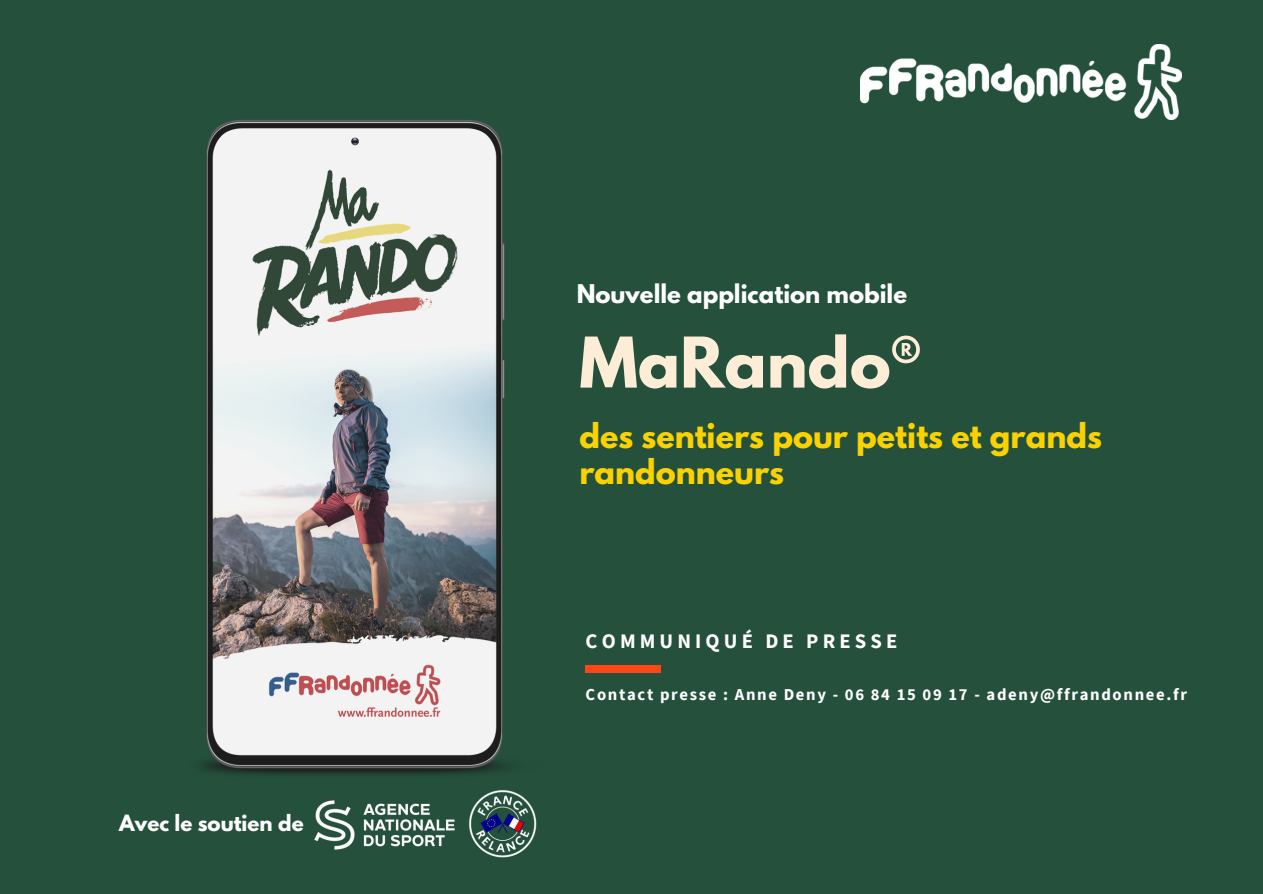
<style>
.page{position:relative;width:1263px;height:894px;background:#fff}
.page>*{position:absolute;margin:0;border:0;box-sizing:border-box;transform-origin:0 0}
.t1{font:700 61.8px "League Spartan";color:#fdedd6}
.t2{font:700 30.3px/35.5px "League Spartan";color:#fad201}
.t3{font:700 22.8px "League Spartan";color:#fff}
.t4{font:700 20.55px "Source Sans Pro";letter-spacing:.2em;color:#fff}
.t5{font:700 19.8px "League Spartan";color:#fff}
.t6{font:700 16.65px "Source Sans Pro";letter-spacing:.1em;color:#fff}
</style>
<div class="page">
<div style="left:0;top:0;width:1263px;height:893px;background:#24503c"></div>
<img style="left:202px;top:120px;width:303px;height:655px">
<img style="left:861px;top:44px;width:320px;height:75px">
<div style="left:586px;top:664px;width:75px;height:8px;background:#ff4716"></div>
<img style="left:314px;top:800px;width:122px;height:50px">
<img style="left:436px;top:757px;width:101px;height:101px">
<p class="t5" style="left:119px;top:812px;width:186px">Avec le soutien de</p>
<h3 class="t3" style="left:577px;top:283px;width:332px">Nouvelle application mobile</h3>
<h1 class="t1" style="left:579px;top:332px;width:343px">MaRando®</h1>
<h2 class="t2" style="left:579px;top:422px;width:524px">des sentiers pour petits et grands randonneurs</h2>
<p class="t4" style="left:586px;top:627px;width:313px">COMMUNIQUÉ DE PRESSE</p>
<p class="t6" style="left:586px;top:683px;width:603px">Contact presse : Anne Deny - 06 84 15 09 17 - adeny@ffrandonnee.fr</p>
</div>
